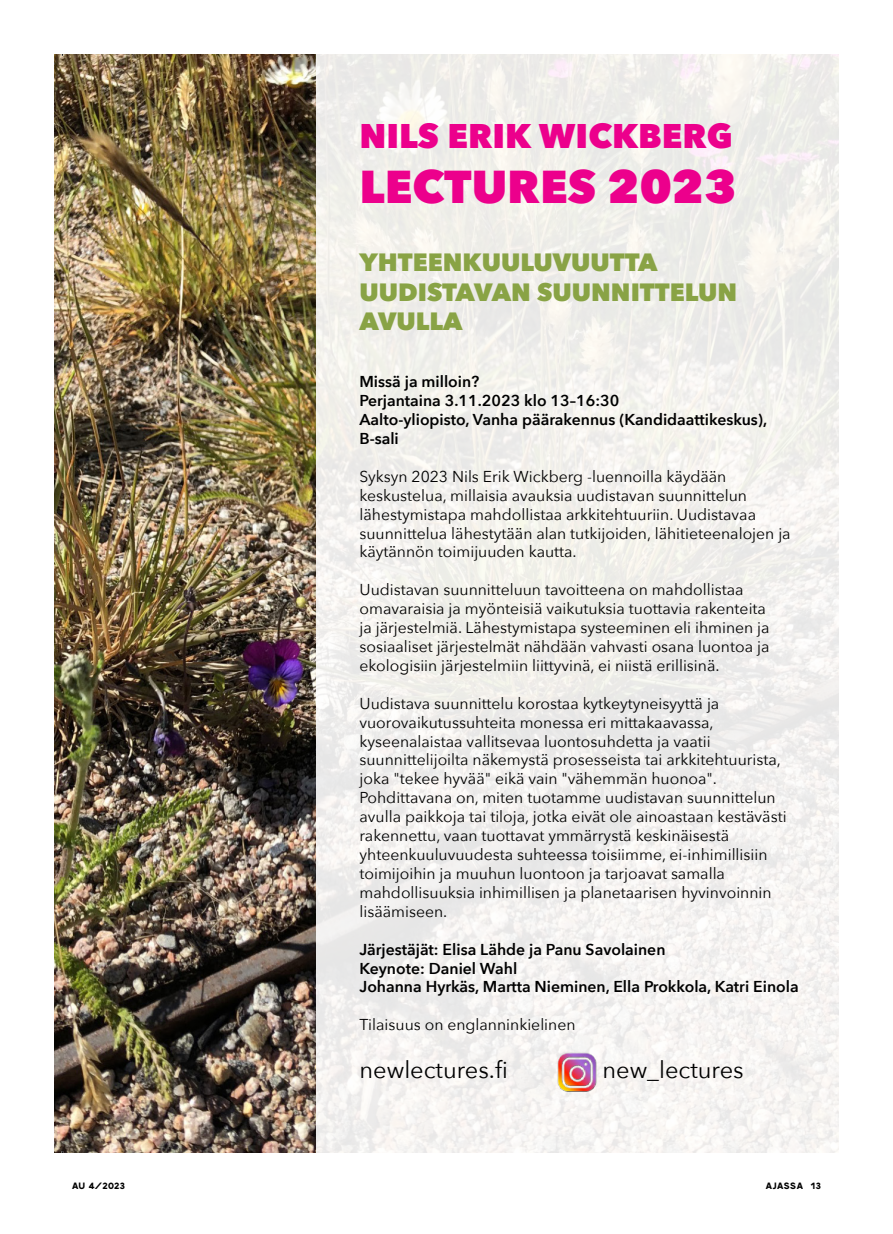
<style>
.page{position:relative;width:893px;height:1234px;background:#fff}
.page>*{position:absolute;margin:0;border:0;box-sizing:border-box;transform-origin:0 0}
.t1{font:800 45.9px "Avenir Next";color:#ec008c}
.t2{font:800 34.05px "Avenir Next";color:#ec008c}
.t3{font:800 24.9px/29.8px "Avenir Next";color:#89a345}
.t4{font:23.55px "Avenir Next";color:#000}
.t5{font:15.75px/18.9px "Avenir Next";color:#000}
.t6{font:600 15.75px/18.9px "Avenir Next";color:#000}
.sivupää_2__oikea{font:700 9px "Jungka";letter-spacing:.04em;color:#000}
</style>
<div class="page">
<img style="left:315px;top:54px;width:524px;height:1098px">
<img style="left:54px;top:54px;width:261px;height:1098px">
<img style="left:552px;top:1047px;width:49px;height:49px">
<p class="t2" style="left:359px;top:114px;width:375px">NILS ERIK WICKBERG</p>
<p class="t1" style="left:359px;top:158px;width:378px">LECTURES 2023</p>
<p class="t3" style="left:359px;top:246px;width:379px">YHTEENKUULUVUUTTA<br>UUDISTAVAN SUUNNITTELUN<br>AVULLA</p>
<p class="t6" style="left:359px;top:372px;width:409px">Missä ja milloin?<br>Perjantaina 3.11.2023 klo 13–16:30<br>Aalto-yliopisto, Vanha päärakennus (Kandidaattikeskus),<br>B-sali</p>
<p class="t5" style="left:359px;top:466px;width:433px">Syksyn 2023 Nils Erik Wickberg -luennoilla käydään keskustelua, millaisia avauksia uudistavan suunnittelun lähestymistapa mahdollistaa arkkitehtuuriin. Uudistavaa suunnittelua lähestytään alan tutkijoiden, lähitieteenalojen ja käytännön toimijuuden kautta.</p>
<p class="t5" style="left:359px;top:579px;width:412px">Uudistavan suunnitteluun tavoitteena on mahdollistaa omavaraisia ja myönteisiä vaikutuksia tuottavia rakenteita ja järjestelmiä. Lähestymistapa systeeminen eli ihminen ja sosiaaliset järjestelmät nähdään vahvasti osana luontoa ja ekologisiin järjestelmiin liittyvinä, ei niistä erillisinä.</p>
<p class="t5" style="left:359px;top:693px;width:429px">Uudistava suunnittelu korostaa kytkeytyneisyyttä ja vuorovaikutussuhteita monessa eri mittakaavassa, kyseenalaistaa vallitsevaa luontosuhdetta ja vaatii suunnittelijoilta näkemystä prosesseista tai arkkitehtuurista, joka "tekee hyvää" eikä vain "vähemmän huonoa".<br>Pohdittavana on, miten tuotamme uudistavan suunnittelun avulla paikkoja tai tiloja, jotka eivät ole ainoastaan kestävästi rakennettu, vaan tuottavat ymmärrystä keskinäisestä yhteenkuuluvuudesta suhteessa toisiimme, ei-inhimillisiin toimijoihin ja muuhun luontoon ja tarjoavat samalla mahdollisuuksia inhimillisen ja planetaarisen hyvinvoinnin lisäämiseen.</p>
<p class="t6" style="left:359px;top:939px;width:441px">Järjestäjät: Elisa Lähde ja Panu Savolainen<br>Keynote: Daniel Wahl<br>Johanna Hyrkäs, Martta Nieminen, Ella Prokkola, Katri Einola</p>
<p class="t5" style="left:359px;top:1014px;width:218px">Tilaisuus on englanninkielinen</p>
<p class="t4" style="left:359px;top:1049px;width:150px">newlectures.fi</p>
<p class="t4" style="left:602px;top:1049px;width:143px">new_lectures</p>
<p class="sivupää_2__oikea" style="left:72px;top:1180px;width:54px">AU 4/2023</p>
<p class="sivupää_2__oikea" style="left:766px;top:1180px;width:57px">AJASSA 13</p>
</div>
